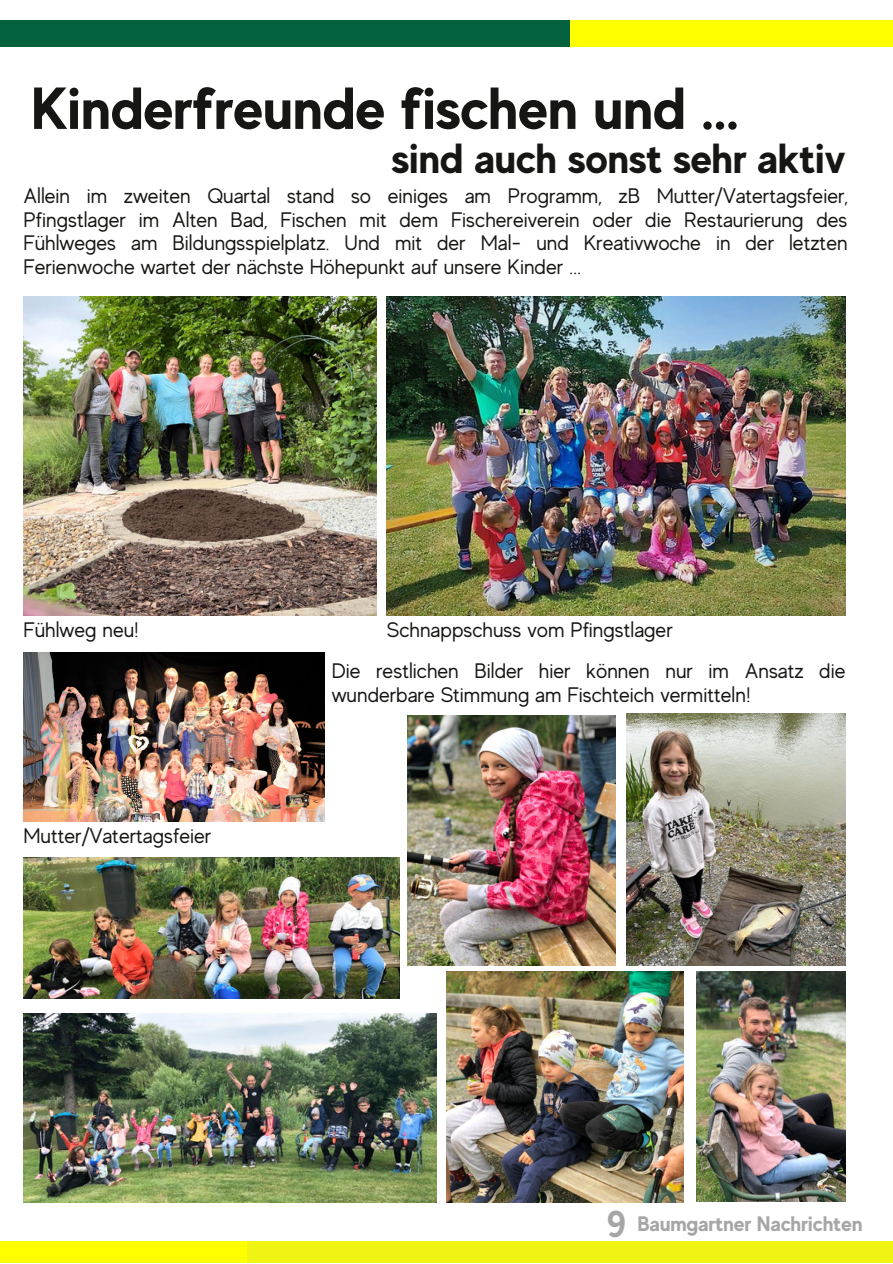
<style>
.page{position:relative;width:893px;height:1264px;background:#fff}
.page>*{position:absolute;margin:0;border:0;box-sizing:border-box;transform-origin:0 0}
.t1{font:700 59.1px "MADE Evolve Sans";color:#161614}
.t2{font:700 42px "MADE Evolve Sans";color:#161614}
.t3{font:700 37.5px "MADE Evolve Sans";color:#a6a6a6}
.t4{font:21px/23.5px "MADE Evolve Sans";color:#161614;text-align:justify}
.t5{font:700 21px "MADE Evolve Sans";color:#a6a6a6}
</style>
<div class="page">
<div style="left:569px;top:21px;width:323px;height:26px;background:#ff0"></div>
<div style="left:246px;top:1240px;width:646px;height:22px;background:#eff413"></div>
<div style="left:0;top:1240px;width:246px;height:22px;background:#ff0"></div>
<div style="left:0;top:21px;width:569px;height:26px;background:#03613e"></div>
<img style="left:23px;top:296px;width:353px;height:320px">
<img style="left:387px;top:296px;width:458px;height:320px">
<img style="left:23px;top:652px;width:302px;height:170px">
<img style="left:407px;top:715px;width:208px;height:250px">
<img style="left:626px;top:714px;width:219px;height:251px">
<img style="left:23px;top:1013px;width:413px;height:189px">
<img style="left:446px;top:971px;width:237px;height:231px">
<img style="left:696px;top:971px;width:149px;height:230px">
<img style="left:23px;top:857px;width:376px;height:141px">
<p class="t1" style="left:31px;top:74px;width:709px">Kinderfreunde fischen und ...</p>
<p class="t2" style="left:392px;top:134px;width:455px">sind auch sonst sehr aktiv</p>
<p class="t4" style="left:23px;top:184px;width:826px">Allein im zweiten Quartal stand so einiges am Programm, zB Mutter/Vatertagsfeier, Pfingstlager im Alten Bad, Fischen mit dem Fischereiverein oder die Restaurierung des Fühlweges am Bildungsspielplatz. Und mit der Mal- und Kreativwoche in der letzten Ferienwoche wartet der nächste Höhepunkt auf unsere Kinder ...</p>
<p class="t4" style="left:23px;top:618px;width:117px">Fühlweg neu!</p>
<p class="t4" style="left:387px;top:618px;width:287px">Schnappschuss vom Pfingstlager</p>
<p class="t4" style="left:23px;top:824px;width:189px">Mutter/Vatertagsfeier</p>
<p class="t4" style="left:332px;top:659px;width:515px">Die restlichen Bilder hier können nur im Ansatz die wunderbare Stimmung am Fischteich vermitteln!</p>
<p class="t3" style="left:607px;top:1201px;width:21px">9</p>
<p class="t5" style="left:637px;top:1210px;width:226px">Baumgartner Nachrichten</p>
</div>
